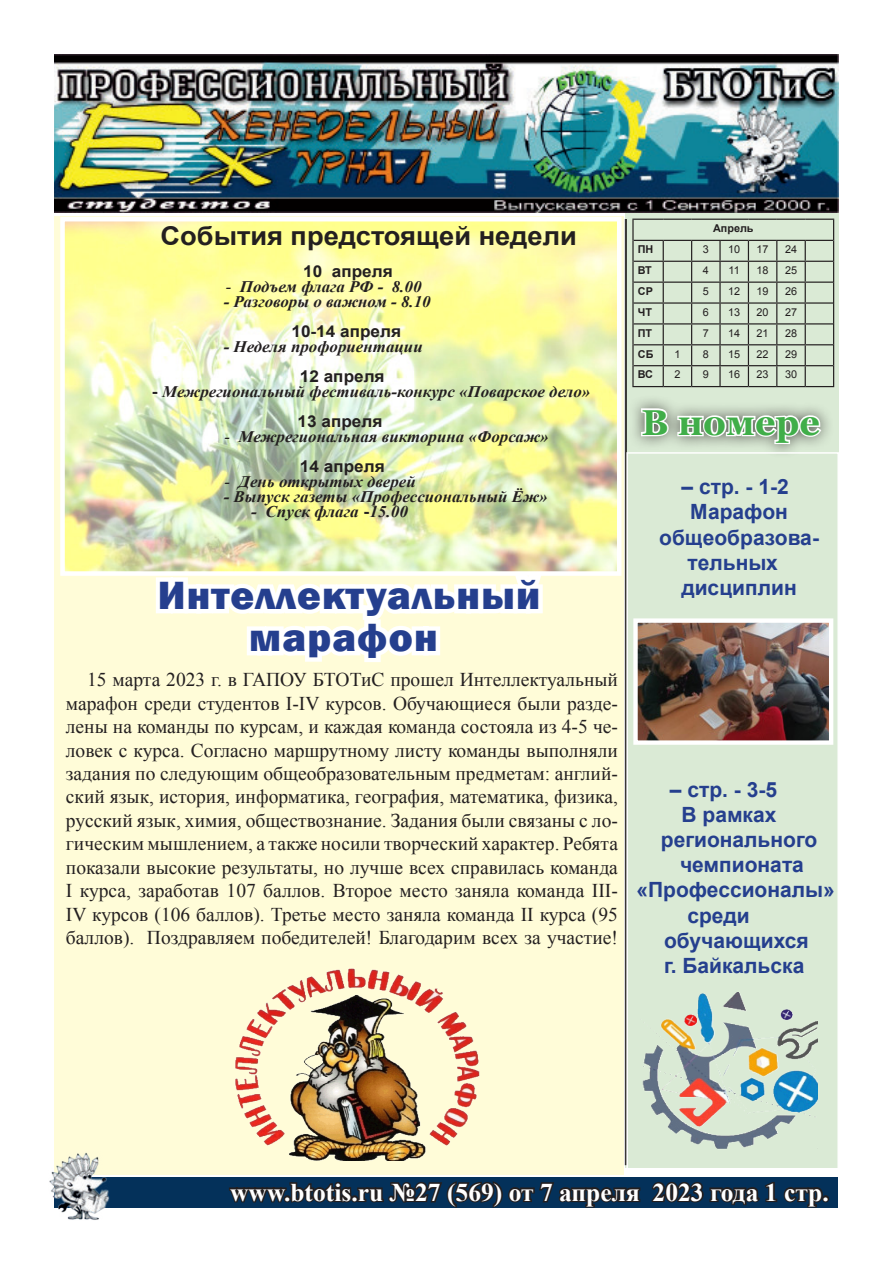
<style>
.page{position:relative;width:893px;height:1263px;background:#fff}
.page>*{position:absolute;margin:0;border:0;box-sizing:border-box;transform-origin:0 0}
.t1{font:800 40.5px/42px "Franklin Gothic";letter-spacing:.03em;color:#253f8e;text-align:center}
.t2{font:700 36px "Georgia";color:#40ae49}
.t3{font:700 25.95px "Arial";color:#231f20;scale:1.05 1}
.t4{font:700 25.5px "Times New Roman";color:#fff}
.t5{font:700 21px "Arial";color:#253f8e}
.t6{font:19.5px/23.4px "Times New Roman";color:#231f20;text-align:justify}
.t7{font:700 16.35px "Arial";color:#231f20;scale:1.05 1}
.t8{font:italic 700 16.35px "Times New Roman";color:#231f20;scale:1.05 1}
.t9{font:italic 700 16.05px "Times New Roman";color:#231f20;scale:1.05 1}
.t10{font:10.8px "Arial";color:#231f20}
.t11{font:700 10.8px "Arial";color:#231f20}
.s1{font-weight:400}
.s2{font-family:"Arial";font-style:normal;font-size:16.35px}
.s3{font-family:"Arial";font-style:normal}
</style>
<div class="page">
<div style="left:625px;top:210px;width:214px;height:957px;background:#daead5"></div>
<div style="left:54px;top:217px;width:570px;height:958px;background:#fffcd8"></div>
<img style="left:54px;top:54px;width:785px;height:158px">
<hr style="left:626px;top:219px;width:1px;height:946px;background:#231f20">
<hr style="left:625px;top:219px;width:1px;height:946px;background:#231f20">
<div style="left:626px;top:394px;width:267px;height:95px;background:#231f20;opacity:.75"></div>
<svg style="left:639px;top:406px;width:184px;height:40px;background:#cad2c7"></svg>
<div style="left:55px;top:1177px;width:783px;height:31px;background:#04315a"></div>
<svg style="left:229px;top:1181px;width:412px;height:27px"></svg>
<svg style="left:651px;top:1182px;width:179px;height:26px"></svg>
<hr style="left:632px;top:219px;width:31px;height:1px;background:#231f20">
<hr style="left:632px;top:386px;width:31px;height:1px;background:#231f20">
<hr style="left:632px;top:220px;width:2px;height:20px;background:#231f20">
<hr style="left:632px;top:240px;width:2px;height:21px;background:#231f20">
<hr style="left:632px;top:261px;width:2px;height:21px;background:#231f20">
<hr style="left:632px;top:282px;width:2px;height:21px;background:#231f20">
<hr style="left:632px;top:303px;width:2px;height:21px;background:#231f20">
<hr style="left:632px;top:324px;width:2px;height:21px;background:#231f20">
<hr style="left:632px;top:345px;width:2px;height:21px;background:#231f20">
<hr style="left:632px;top:366px;width:2px;height:20px;background:#231f20">
<svg style="left:634px;top:219px;width:200px;height:168px"></svg>
<hr style="left:719px;top:366px;width:2px;height:20px;background:#231f20">
<div style="left:626px;top:452px;width:213px;height:723px;border:2px solid #fff"></div>
<svg style="left:156px;top:576px;width:387px;height:86px"></svg>
<img style="left:66px;top:223px;width:549px;height:347px">
<div style="left:60px;top:217px;width:561px;height:359px;border:5px solid #fff"></div>
<img style="left:49px;top:1152px;width:60px;height:68px">
<img style="left:235px;top:968px;width:245px;height:192px">
<img style="left:642px;top:992px;width:176px;height:157px">
<img style="left:638px;top:623px;width:190px;height:117px">
<div style="left:633px;top:618px;width:200px;height:127px;border:4px solid #fff"></div>
<h3 class="t3" style="left:161px;top:219px;width:398px">События предстоящей недели</h3>
<p class="t7" style="left:303px;top:260px;width:87px">10 апреля</p>
<p class="t9" style="left:226px;top:275px;width:188px"><span class="s1">-</span> Подъем флага РФ - 8.00</p>
<p class="t9" style="left:224px;top:290px;width:199px">- Разговоры о важном - 8.10</p>
<p class="t7" style="left:291px;top:320px;width:106px">10-14 апреля</p>
<p class="t9" style="left:224px;top:335px;width:191px">- Неделя профориентации</p>
<p class="t7" style="left:300px;top:365px;width:82px">12 апреля</p>
<p class="t9" style="left:152px;top:380px;width:419px"><span class="s2">-</span> Межрегиональный фестиваль-конкурс «Поварское дело»</p>
<p class="t7" style="left:298px;top:410px;width:82px">13 апреля</p>
<p class="t9" style="left:224px;top:425px;width:310px"><span class="s1">-</span> Межрегиональная викторина «Форсаж»</p>
<p class="t7" style="left:300px;top:455px;width:82px">14 апреля</p>
<p class="t9" style="left:224px;top:470px;width:184px"><span class="s1">-</span> День открытых дверей</p>
<p class="t9" style="left:224px;top:485px;width:310px">- Выпуск газеты «Профессиональный Ёж»</p>
<p class="t8" style="left:251px;top:500px;width:151px">- Спуск флага <span class="s3">-</span>15.00</p>
<h1 class="t1" style="left:158px;top:574px;width:384px">Интеллектуальный марафон</h1>
<p class="t6" style="left:66px;top:668px;width:554px;text-indent:21px">15 марта 2023 г. в ГАПОУ БТОТиС прошел Интеллектуальный марафон среди студентов I-IV курсов. Обучающиеся были разде&shy;лены на команды по курсам, и каждая команда состояла из 4-5 че&shy;ловек с курса. Согласно маршрутному листу команды выполняли задания по следующим общеобразовательным предметам: англий&shy;ский язык, история, информатика, география, математика, физика, русский язык, химия, обществознание. Задания были связаны с ло&shy;гическим мышлением, а также носили творческий характер. Ребята показали высокие результаты, но лучше всех справилась команда I курса, заработав 107 баллов. Второе место заняла команда III-IV курсов (106 баллов). Третье место заняла команда II курса (95 баллов). Поздравляем победителей! Благодарим всех за участие!</p>
<p class="t11" style="left:713px;top:221px;width:42px">Апрель</p>
<p class="t11" style="left:638px;top:242px;width:17px">ПН</p>
<p class="t10" style="left:703px;top:243px;width:8px">3</p>
<p class="t10" style="left:728px;top:243px;width:14px">10</p>
<p class="t10" style="left:757px;top:243px;width:14px">17</p>
<p class="t10" style="left:785px;top:243px;width:14px">24</p>
<p class="t11" style="left:638px;top:263px;width:16px">ВТ</p>
<p class="t10" style="left:703px;top:264px;width:8px">4</p>
<p class="t10" style="left:729px;top:264px;width:13px">11</p>
<p class="t10" style="left:757px;top:264px;width:14px">18</p>
<p class="t10" style="left:785px;top:264px;width:14px">25</p>
<p class="t11" style="left:638px;top:284px;width:17px">СР</p>
<p class="t10" style="left:703px;top:285px;width:8px">5</p>
<p class="t10" style="left:728px;top:285px;width:14px">12</p>
<p class="t10" style="left:757px;top:285px;width:14px">19</p>
<p class="t10" style="left:785px;top:285px;width:14px">26</p>
<p class="t11" style="left:638px;top:305px;width:16px">ЧТ</p>
<p class="t10" style="left:703px;top:306px;width:8px">6</p>
<p class="t10" style="left:728px;top:306px;width:14px">13</p>
<p class="t10" style="left:757px;top:306px;width:14px">20</p>
<p class="t10" style="left:785px;top:306px;width:14px">27</p>
<p class="t11" style="left:638px;top:326px;width:16px">ПТ</p>
<p class="t10" style="left:703px;top:327px;width:8px">7</p>
<p class="t10" style="left:728px;top:327px;width:14px">14</p>
<p class="t10" style="left:757px;top:327px;width:14px">21</p>
<p class="t10" style="left:785px;top:327px;width:14px">28</p>
<p class="t11" style="left:638px;top:346px;width:17px">СБ</p>
<p class="t10" style="left:674px;top:347px;width:8px">1</p>
<p class="t10" style="left:703px;top:347px;width:8px">8</p>
<p class="t10" style="left:728px;top:347px;width:14px">15</p>
<p class="t10" style="left:757px;top:347px;width:14px">22</p>
<p class="t10" style="left:785px;top:347px;width:14px">29</p>
<p class="t11" style="left:638px;top:367px;width:17px">ВС</p>
<p class="t10" style="left:674px;top:368px;width:8px">2</p>
<p class="t10" style="left:703px;top:368px;width:8px">9</p>
<p class="t10" style="left:728px;top:368px;width:14px">16</p>
<p class="t10" style="left:757px;top:368px;width:14px">23</p>
<p class="t10" style="left:785px;top:368px;width:14px">30</p>
<h2 class="t2" style="left:641px;top:399px;width:180px">В номере</h2>
<p class="t5" style="left:682px;top:473px;width:109px">– стр. - 1-2</p>
<p class="t5" style="left:690px;top:498px;width:99px">Марафон</p>
<p class="t5" style="left:659px;top:523px;width:161px">общеобразова-</p>
<p class="t5" style="left:687px;top:548px;width:92px">тельных</p>
<p class="t5" style="left:681px;top:574px;width:117px">дисциплин</p>
<p class="t5" style="left:670px;top:775px;width:109px">– стр. - 3-5</p>
<p class="t5" style="left:682px;top:800px;width:96px">В рамках</p>
<p class="t5" style="left:661px;top:826px;width:158px">регионального</p>
<p class="t5" style="left:680px;top:851px;width:125px">чемпионата</p>
<p class="t5" style="left:636px;top:876px;width:200px">«Профессионалы»</p>
<p class="t5" style="left:687px;top:901px;width:64px">среди</p>
<p class="t5" style="left:664px;top:926px;width:146px">обучающихся</p>
<p class="t5" style="left:664px;top:952px;width:142px">г. Байкальска</p>
<h3 class="t4" style="left:230px;top:1174px;width:600px">www.btotis.ru №27 (569) от 7 апреля 2023 года 1 стр.</h3>
</div>
